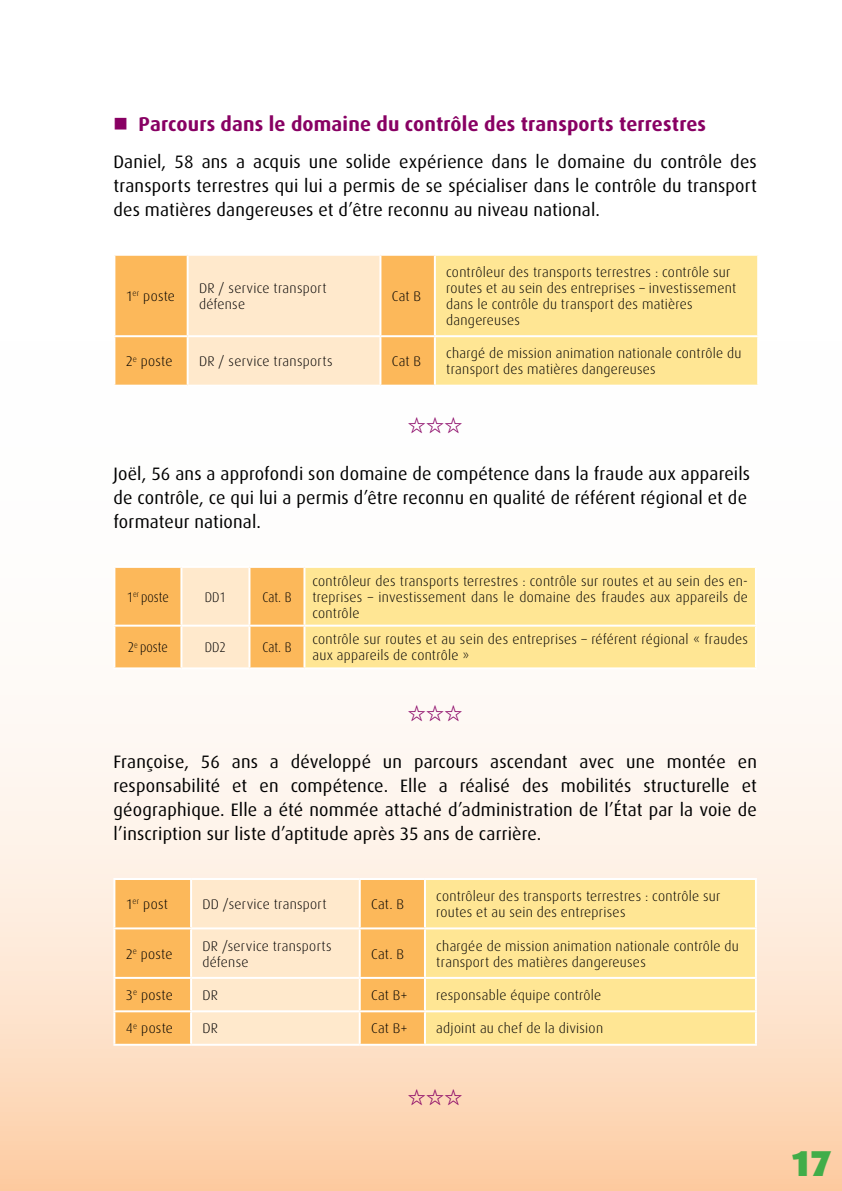
<style>
.page{position:relative;width:842px;height:1191px;background:#fff}
.page>*{position:absolute;margin:0;border:0;box-sizing:border-box;transform-origin:0 0}
.t1{font:900 36px "Dax OT";color:#41ad49}
.t2{font:700 20px "Dax OT";letter-spacing:.01em;color:#880063}
.t3{font:18px/24px "Dax OT";letter-spacing:.01em;color:#000;text-align:justify}
.t4{font:700 18px "Adobe Gothic Std";color:#880063}
.t5{font:300 14px/16px "Dax OT";letter-spacing:.02em;color:#000}
.t6{font:300 14px "Dax OT";letter-spacing:.02em;color:#000;scale:.9 1}
.s1{font-family:"Liberation Sans";font-weight:400;font-size:24px}
</style>
<div class="page">
<svg style="left:0;top:714px;width:842px;height:477px"></svg>
<div style="left:115px;top:256px;width:319px;height:129px;background:#fcb85a"></div>
<div style="left:189px;top:256px;width:190px;height:129px;background:#ffe9cc"></div>
<div style="left:436px;top:256px;width:321px;height:129px;background:#ffe694"></div>
<hr style="left:435px;top:335px;width:324px;height:2px;background:#fff">
<hr style="left:188px;top:335px;width:192px;height:2px;background:#fff">
<hr style="left:187px;top:256px;width:2px;height:79px;background:#fff">
<hr style="left:113px;top:335px;width:75px;height:2px;background:#fff">
<hr style="left:187px;top:337px;width:2px;height:48px;background:#fff">
<hr style="left:379px;top:256px;width:2px;height:79px;background:#fff">
<hr style="left:380px;top:335px;width:55px;height:2px;background:#fff">
<hr style="left:379px;top:337px;width:2px;height:48px;background:#fff">
<svg style="left:115px;top:568px;width:188px;height:99px;background:#fdca83"></svg>
<div style="left:305px;top:568px;width:450px;height:99px;background:#ffe694"></div>
<hr style="left:304px;top:624px;width:453px;height:2px;background:#fff">
<hr style="left:181px;top:624px;width:68px;height:2px;background:#fff">
<hr style="left:180px;top:568px;width:2px;height:56px;background:#fff">
<hr style="left:113px;top:624px;width:68px;height:2px;background:#fff">
<hr style="left:180px;top:626px;width:2px;height:41px;background:#fff">
<hr style="left:248px;top:568px;width:2px;height:56px;background:#fff">
<hr style="left:249px;top:624px;width:55px;height:2px;background:#fff">
<hr style="left:248px;top:626px;width:2px;height:41px;background:#fff">
<div style="left:115px;top:880px;width:309px;height:163px;background:#fcb85a"></div>
<div style="left:192px;top:880px;width:167px;height:163px;background:#ffe9cc"></div>
<div style="left:426px;top:880px;width:329px;height:163px;background:#ffe694"></div>
<hr style="left:425px;top:878px;width:332px;height:2px;background:#fff">
<hr style="left:755px;top:880px;width:2px;height:47px;background:#fff">
<hr style="left:425px;top:927px;width:332px;height:2px;background:#fff">
<hr style="left:755px;top:929px;width:2px;height:48px;background:#fff">
<hr style="left:425px;top:977px;width:332px;height:2px;background:#fff">
<hr style="left:755px;top:979px;width:2px;height:31px;background:#fff">
<hr style="left:425px;top:1010px;width:332px;height:2px;background:#fff">
<hr style="left:755px;top:1012px;width:2px;height:31px;background:#fff">
<hr style="left:425px;top:1043px;width:332px;height:2px;background:#fff">
<hr style="left:113px;top:929px;width:2px;height:48px;background:#fff">
<hr style="left:113px;top:977px;width:78px;height:2px;background:#fff">
<hr style="left:113px;top:979px;width:2px;height:31px;background:#fff">
<hr style="left:113px;top:1010px;width:78px;height:2px;background:#fff">
<hr style="left:113px;top:1012px;width:2px;height:31px;background:#fff">
<hr style="left:113px;top:1043px;width:78px;height:2px;background:#fff">
<hr style="left:113px;top:878px;width:78px;height:2px;background:#fff">
<hr style="left:113px;top:880px;width:2px;height:47px;background:#fff">
<hr style="left:113px;top:927px;width:78px;height:2px;background:#fff">
<hr style="left:360px;top:878px;width:65px;height:2px;background:#fff">
<hr style="left:424px;top:880px;width:2px;height:47px;background:#fff">
<hr style="left:360px;top:927px;width:65px;height:2px;background:#fff">
<hr style="left:424px;top:929px;width:2px;height:48px;background:#fff">
<hr style="left:360px;top:977px;width:65px;height:2px;background:#fff">
<hr style="left:424px;top:979px;width:2px;height:31px;background:#fff">
<hr style="left:360px;top:1010px;width:65px;height:2px;background:#fff">
<hr style="left:424px;top:1012px;width:2px;height:31px;background:#fff">
<hr style="left:360px;top:1043px;width:65px;height:2px;background:#fff">
<hr style="left:191px;top:878px;width:169px;height:2px;background:#fff">
<hr style="left:190px;top:880px;width:2px;height:47px;background:#fff">
<hr style="left:359px;top:880px;width:2px;height:47px;background:#fff">
<hr style="left:191px;top:927px;width:169px;height:2px;background:#fff">
<hr style="left:190px;top:929px;width:2px;height:48px;background:#fff">
<hr style="left:359px;top:929px;width:2px;height:48px;background:#fff">
<hr style="left:191px;top:977px;width:169px;height:2px;background:#fff">
<hr style="left:190px;top:979px;width:2px;height:31px;background:#fff">
<hr style="left:359px;top:979px;width:2px;height:31px;background:#fff">
<hr style="left:191px;top:1010px;width:169px;height:2px;background:#fff">
<hr style="left:190px;top:1012px;width:2px;height:31px;background:#fff">
<hr style="left:359px;top:1012px;width:2px;height:31px;background:#fff">
<hr style="left:191px;top:1043px;width:169px;height:2px;background:#fff">
<h2 class="t2" style="left:113px;top:113px;width:594px"><span class="s1">■</span> Parcours dans le domaine du contrôle des transports terrestres</h2>
<p class="t3" style="left:113px;top:150px;width:645px">Daniel, 58 ans a acquis une solide expérience dans le domaine du contrôle des transports terrestres qui lui a permis de se spécialiser dans le contrôle du transport des matières dangereuses et d’être reconnu au niveau national.</p>
<p class="t5" style="left:126px;top:288px;width:51px">1<sup>er</sup> poste</p>
<p class="t5" style="left:199px;top:280px;width:129px">DR / service transport défense</p>
<p class="t5" style="left:392px;top:288px;width:31px">Cat B</p>
<p class="t5" style="left:446px;top:264px;width:291px">contrôleur des transports terrestres : contrôle sur routes et au sein des entreprises – investissement dans le contrôle du transport des matières dangereuses</p>
<p class="t5" style="left:126px;top:354px;width:48px">2<sup>e</sup> poste</p>
<p class="t5" style="left:199px;top:354px;width:135px">DR / service transports</p>
<p class="t5" style="left:392px;top:354px;width:31px">Cat B</p>
<p class="t5" style="left:446px;top:346px;width:297px">chargé de mission animation nationale contrôle du transport des matières dangereuses</p>
<p class="t4" style="left:408px;top:415px;width:56px">☆☆☆</p>
<p class="t3" style="left:113px;top:462px;width:638px;text-align:left">Joël, 56 ans a approfondi son domaine de compétence dans la fraude aux appareils de contrôle, ce qui lui a permis d’être reconnu en qualité de référent régional et de formateur national.</p>
<p class="t6" style="left:127px;top:589px;width:48px">1<sup>er</sup> poste</p>
<p class="t6" style="left:205px;top:589px;width:25px">DD1</p>
<p class="t6" style="left:262px;top:589px;width:34px">Cat. B</p>
<p class="t5" style="left:312px;top:573px;width:437px;text-align:justify">contrôleur des transports terrestres : contrôle sur routes et au sein des en&shy;treprises – investissement dans le domaine des fraudes aux appareils de contrôle</p>
<p class="t6" style="left:128px;top:640px;width:46px">2<sup>e</sup> poste</p>
<p class="t6" style="left:205px;top:640px;width:25px">DD2</p>
<p class="t6" style="left:262px;top:640px;width:34px">Cat. B</p>
<p class="t5" style="left:312px;top:631px;width:437px">contrôle sur routes et au sein des entreprises – référent régional « fraudes aux appareils de contrôle »</p>
<p class="t4" style="left:408px;top:703px;width:56px">☆☆☆</p>
<p class="t3" style="left:113px;top:750px;width:645px">Françoise, 56 ans a développé un parcours ascendant avec une montée en responsabilité et en compétence. Elle a réalisé des mobilités structurelle et géographique. Elle a été nommée attaché d’administration de l’État par la voie de l’inscription sur liste d’aptitude après 35 ans de carrière.</p>
<p class="t5" style="left:126px;top:896px;width:44px">1<sup>er</sup> post</p>
<p class="t5" style="left:202px;top:896px;width:126px">DD /service transport</p>
<p class="t5" style="left:371px;top:896px;width:35px">Cat. B</p>
<p class="t5" style="left:436px;top:888px;width:286px">contrôleur des transports terrestres : contrôle sur routes et au sein des entreprises</p>
<p class="t5" style="left:126px;top:946px;width:48px">2<sup>e</sup> poste</p>
<p class="t5" style="left:202px;top:938px;width:131px">DR /service transports défense</p>
<p class="t5" style="left:371px;top:946px;width:35px">Cat. B</p>
<p class="t5" style="left:436px;top:938px;width:304px">chargée de mission animation nationale contrôle du transport des matières dangereuses</p>
<p class="t5" style="left:126px;top:987px;width:49px">3<sup>e</sup> poste</p>
<p class="t5" style="left:202px;top:987px;width:17px">DR</p>
<p class="t5" style="left:371px;top:987px;width:38px">Cat B+</p>
<p class="t5" style="left:436px;top:987px;width:166px">responsable équipe contrôle</p>
<p class="t5" style="left:126px;top:1020px;width:49px">4<sup>e</sup> poste</p>
<p class="t5" style="left:202px;top:1020px;width:17px">DR</p>
<p class="t5" style="left:371px;top:1020px;width:38px">Cat B+</p>
<p class="t5" style="left:436px;top:1020px;width:168px">adjoint au chef de la division</p>
<p class="t4" style="left:408px;top:1087px;width:56px">☆☆☆</p>
<h1 class="t1" style="left:790px;top:1143px;width:43px">17</h1>
</div>
